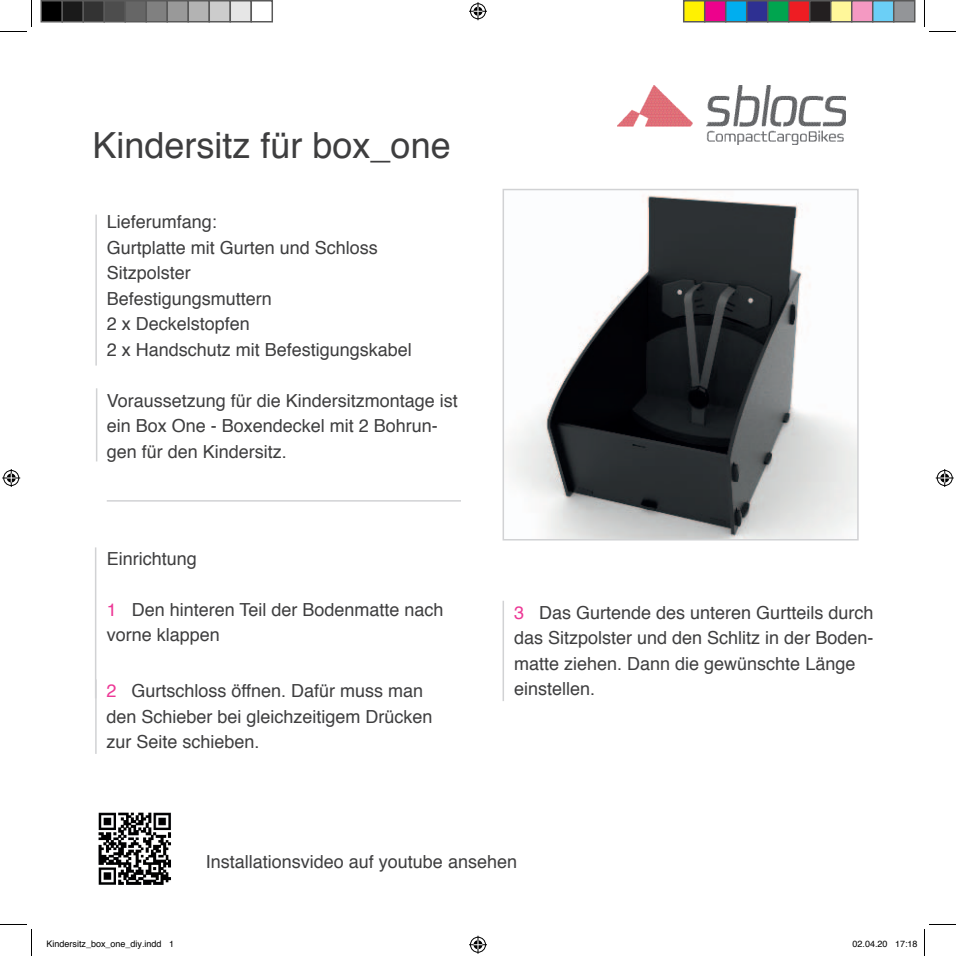
<style>
.page{position:relative;width:956px;height:956px;background:#fff}
.page>*{position:absolute;margin:0;border:0;box-sizing:border-box;transform-origin:0 0}
.t1{font:36px "Helvetica";color:#3e3e3f}
.t2{font:18px/25.5px "Helvetica";color:#3e3e3f}
.t3{font:9px "Helvetica";color:#000}
.s1{color:#ed3896}
</style>
<div class="page">
<img style="left:508px;top:195px;width:348px;height:342px">
<div style="left:503px;top:189px;width:356px;height:351px;border:2px solid #d1d2d4"></div>
<hr style="left:107px;top:500px;width:354px;height:2px;background:#d1d2d4">
<hr style="left:95px;top:215px;width:2px;height:151px;background:#d1d2d4">
<hr style="left:96px;top:388px;width:1px;height:73px;background:#d1d2d4">
<hr style="left:95px;top:547px;width:1px;height:151px;background:#d1d2d4">
<hr style="left:95px;top:679px;width:2px;height:75px;background:#d1d2d4">
<img style="left:617px;top:86px;width:229px;height:58px">
<hr style="left:503px;top:601px;width:1px;height:100px;background:#d1d2d4">
<img style="left:98px;top:812px;width:73px;height:73px">
<svg style="left:0;top:0;width:32px;height:32px"></svg>
<svg style="left:0;top:924px;width:32px;height:32px"></svg>
<svg style="left:924px;top:0;width:32px;height:32px"></svg>
<svg style="left:924px;top:924px;width:32px;height:32px"></svg>
<svg style="left:469px;top:2px;width:18px;height:18px"></svg>
<svg style="left:469px;top:936px;width:18px;height:18px"></svg>
<svg style="left:2px;top:469px;width:18px;height:18px"></svg>
<svg style="left:936px;top:469px;width:18px;height:18px"></svg>
<div style="left:41px;top:1px;width:21px;height:21px;background:#000"></div>
<div style="left:40px;top:0;width:23px;height:23px;border:2px solid #595959"></div>
<div style="left:62px;top:1px;width:21px;height:21px;background:#1a1a1a"></div>
<div style="left:62px;top:0;width:22px;height:23px;border:2px solid #595959"></div>
<div style="left:83px;top:1px;width:21px;height:21px;background:#333"></div>
<div style="left:82px;top:0;width:23px;height:23px;border:2px solid #595959"></div>
<div style="left:104px;top:1px;width:21px;height:21px;background:#4d4d4d"></div>
<div style="left:104px;top:0;width:22px;height:23px;border:2px solid #595959"></div>
<div style="left:125px;top:1px;width:21px;height:21px;background:#666"></div>
<div style="left:124px;top:0;width:23px;height:23px;border:2px solid #595959"></div>
<div style="left:146px;top:1px;width:21px;height:21px;background:#808080"></div>
<div style="left:146px;top:0;width:22px;height:23px;border:2px solid #595959"></div>
<div style="left:167px;top:1px;width:21px;height:21px;background:#999"></div>
<div style="left:166px;top:0;width:23px;height:23px;border:2px solid #595959"></div>
<div style="left:188px;top:1px;width:21px;height:21px;background:#b3b3b3"></div>
<div style="left:188px;top:0;width:22px;height:23px;border:2px solid #595959"></div>
<div style="left:209px;top:1px;width:21px;height:21px;background:#ccc"></div>
<div style="left:208px;top:0;width:23px;height:23px;border:2px solid #595959"></div>
<div style="left:230px;top:1px;width:21px;height:21px;background:#e6e6e6"></div>
<div style="left:230px;top:0;width:22px;height:23px;border:2px solid #595959"></div>
<div style="left:250px;top:0;width:23px;height:23px;border:2px solid #595959"></div>
<div style="left:684px;top:1px;width:21px;height:21px;background:#fff101"></div>
<div style="left:683px;top:0;width:22px;height:23px;border:2px solid #595959"></div>
<div style="left:705px;top:1px;width:21px;height:21px;background:#ed028c"></div>
<div style="left:704px;top:0;width:22px;height:23px;border:2px solid #595959"></div>
<div style="left:726px;top:1px;width:21px;height:21px;background:#00aeef"></div>
<div style="left:725px;top:0;width:22px;height:23px;border:2px solid #595959"></div>
<div style="left:747px;top:1px;width:21px;height:21px;background:#2e3092"></div>
<div style="left:746px;top:0;width:22px;height:23px;border:2px solid #595959"></div>
<div style="left:768px;top:1px;width:21px;height:21px;background:#00a54f"></div>
<div style="left:767px;top:0;width:22px;height:23px;border:2px solid #595959"></div>
<div style="left:789px;top:1px;width:21px;height:21px;background:#ee1d23"></div>
<div style="left:788px;top:0;width:22px;height:23px;border:2px solid #595959"></div>
<div style="left:810px;top:1px;width:21px;height:21px;background:#231f20"></div>
<div style="left:809px;top:0;width:22px;height:23px;border:2px solid #595959"></div>
<div style="left:831px;top:1px;width:21px;height:21px;background:#fff79a"></div>
<div style="left:830px;top:0;width:22px;height:23px;border:2px solid #595959"></div>
<div style="left:852px;top:1px;width:21px;height:21px;background:#f499c2"></div>
<div style="left:851px;top:0;width:22px;height:23px;border:2px solid #595959"></div>
<div style="left:873px;top:1px;width:21px;height:21px;background:#6bcff6"></div>
<div style="left:872px;top:0;width:22px;height:23px;border:2px solid #595959"></div>
<div style="left:894px;top:1px;width:21px;height:21px;background:#939598"></div>
<div style="left:893px;top:0;width:22px;height:23px;border:2px solid #595959"></div>
<h1 class="t1" style="left:93px;top:118px;width:360px">Kindersitz für box_one</h1>
<p class="t2" style="left:107px;top:210px;width:307px">Lieferumfang:<br>Gurtplatte mit Gurten und Schloss<br>Sitzpolster<br>Befestigungsmuttern<br>2 x Deckelstopfen<br>2 x Handschutz mit Befestigungskabel</p>
<p class="t2" style="left:107px;top:388px;width:353px">Voraussetzung für die Kindersitzmontage ist ein Box One - Boxendeckel mit 2 Bohrun&shy;gen für den Kindersitz.</p>
<p class="t2" style="left:107px;top:546px;width:92px">Einrichtung</p>
<p class="t2" style="left:107px;top:597px;width:338px"><span class="s1">1</span> Den hinteren Teil der Bodenmatte nach vorne klappen</p>
<p class="t2" style="left:514px;top:600px;width:361px"><span class="s1">3</span> Das Gurtende des unteren Gurtteils durch das Sitzpolster und den Schlitz in der Boden&shy;matte ziehen. Dann die gewünschte Länge einstellen.</p>
<p class="t2" style="left:106px;top:679px;width:328px"><span class="s1">2</span> Gurtschloss öffnen. Dafür muss man den Schieber bei gleichzeitigem Drücken zur Seite schieben.</p>
<p class="t2" style="left:206px;top:849px;width:313px">Installationsvideo auf youtube ansehen</p>
<p class="t3" style="left:46px;top:937px;width:129px">Kindersitz_box_one_diy.indd 1</p>
<p class="t3" style="left:852px;top:937px;width:67px">02.04.20 17:18</p>
</div>
